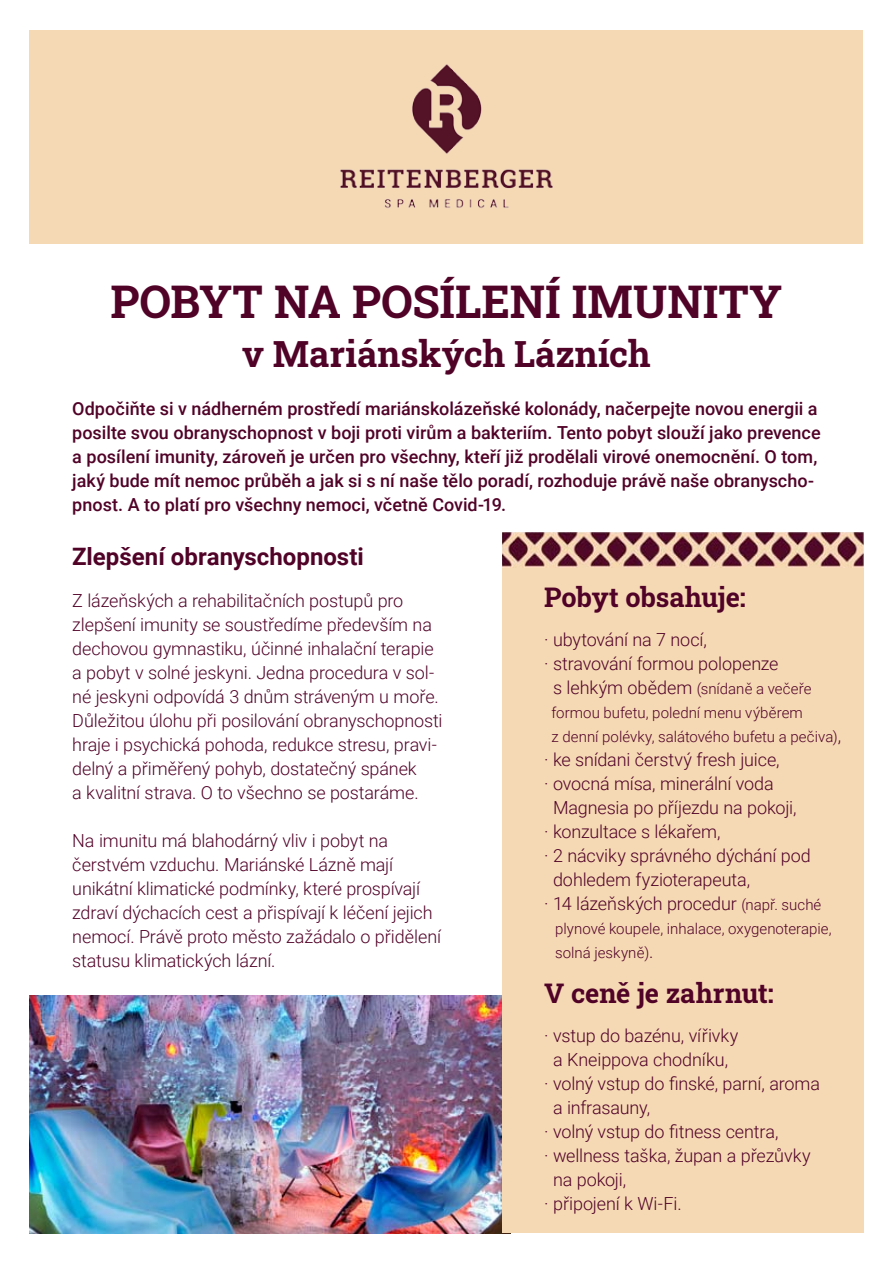
<style>
.page{position:relative;width:893px;height:1263px;background:#fff}
.page>*{position:absolute;margin:0;border:0;box-sizing:border-box;transform-origin:0 0}
.t1{font:700 45px "Roboto Slab";color:#500227}
.t2{font:700 36px "Roboto Slab";color:#500227}
.t3{font:700 27px "Roboto Slab";color:#500227}
.t4{font:700 24px "Roboto";color:#500227}
.t5{font:300 18px/24px "Roboto";letter-spacing:-.01em;color:#500227}
.t6{font:500 18px/24px "Roboto";color:#500227}
.t7{font:300 15px/24px "Roboto";color:#500227}
.s1{font-size:18px}
.s2{font-size:15px}
</style>
<div class="page">
<img style="left:30px;top:995px;width:472px;height:238px">
<div style="left:30px;top:31px;width:833px;height:213px;background:#f5d8b4"></div>
<img style="left:340px;top:64px;width:213px;height:144px">
<div style="left:502px;top:551px;width:361px;height:682px;background:#f5d8b4"></div>
<img style="left:502px;top:532px;width:361px;height:35px">
<h1 class="t1" style="left:111px;top:271px;width:673px">Pobyt na posílení imunity</h1>
<h2 class="t2" style="left:242px;top:330px;width:410px">v Mariánských Lázních</h2>
<p class="t6" style="left:72px;top:396px;width:750px">Odpočiňte si v nádherném prostředí mariánskolázeňské kolonády, načerpejte novou energii a posilte svou obranyschopnost v boji proti virům a bakteriím. Tento pobyt slouží jako prevence a posílení imunity, zároveň je určen pro všechny, kteří již prodělali virové onemocnění. O tom, jaký bude mít nemoc průběh a jak si s ní naše tělo poradí, rozhoduje právě naše obranyscho&shy;pnost. A to platí pro všechny nemoci, včetně Covid-19.</p>
<h3 class="t4" style="left:72px;top:540px;width:293px">Zlepšení obranyschopnosti</h3>
<p class="t5" style="left:72px;top:588px;width:372px">Z lázeňských a rehabilitačních postupů pro zlepšení imunity se soustředíme především na dechovou gymnastiku, účinné inhalační terapie a pobyt v solné jeskyni. Jedna procedura v sol&shy;né jeskyni odpovídá 3 dnům stráveným u moře.<br>Důležitou úlohu při posilování obranyschopnosti hraje i psychická pohoda, redukce stresu, pravi&shy;delný a přiměřený pohyb, dostatečný spánek<br>a kvalitní strava. O to všechno se postaráme.</p>
<p class="t5" style="left:72px;top:828px;width:370px">Na imunitu má blahodárný vliv i pobyt na čerstvém vzduchu. Mariánské Lázně mají unikátní klimatické podmínky, které prospívají zdraví dýchacích cest a přispívají k léčení jejich nemocí. Právě proto město zažádalo o přidělení statusu klimatických lázní.</p>
<h3 class="t3" style="left:544px;top:578px;width:203px">Pobyt obsahuje:</h3>
<p class="t5" style="left:544px;top:626px;width:236px">· ubytování na 7 nocí,<br>· stravování formou polopenze</p>
<p class="t7" style="left:552px;top:676px;width:291px"><span class="s1">s lehkým obědem</span> (snídaně a večeře formou bufetu, polední menu výběrem<br>z denní polévky, salátového bufetu a pečiva)<span class="s1">,</span></p>
<p class="t5" style="left:544px;top:746px;width:237px">· ke snídani čerstvý fresh juice,</p>
<p class="t5" style="left:544px;top:770px;width:231px">· ovocná mísa, minerální voda</p>
<p class="t5" style="left:553px;top:794px;width:245px">Magnesia po příjezdu na pokoji,</p>
<p class="t5" style="left:544px;top:818px;width:178px">· konzultace s lékařem,</p>
<p class="t5" style="left:544px;top:842px;width:268px">· 2 nácviky správného dýchání pod</p>
<p class="t5" style="left:553px;top:866px;width:199px">dohledem fyzioterapeuta,</p>
<p class="t5" style="left:544px;top:890px;width:279px">· 14 lázeňských procedur <span class="s2">(např. suché</span></p>
<p class="t7" style="left:555px;top:916px;width:278px">plynové koupele, inhalace, oxygenoterapie, solná jeskyně)<span class="s1">.</span></p>
<h3 class="t3" style="left:544px;top:975px;width:231px">V ceně je zahrnut:</h3>
<p class="t5" style="left:544px;top:1023px;width:196px">· vstup do bazénu, vířivky</p>
<p class="t5" style="left:553px;top:1047px;width:177px">a Kneippova chodníku,</p>
<p class="t5" style="left:544px;top:1071px;width:277px">· volný vstup do finské, parní, aroma</p>
<p class="t5" style="left:553px;top:1095px;width:99px">a infrasauny,</p>
<p class="t5" style="left:544px;top:1119px;width:236px">· volný vstup do fitness centra,</p>
<p class="t5" style="left:544px;top:1143px;width:268px">· wellness taška, župan a přezůvky</p>
<p class="t5" style="left:553px;top:1167px;width:75px">na pokoji,</p>
<p class="t5" style="left:544px;top:1191px;width:139px">· připojení k Wi-Fi.</p>
</div>
